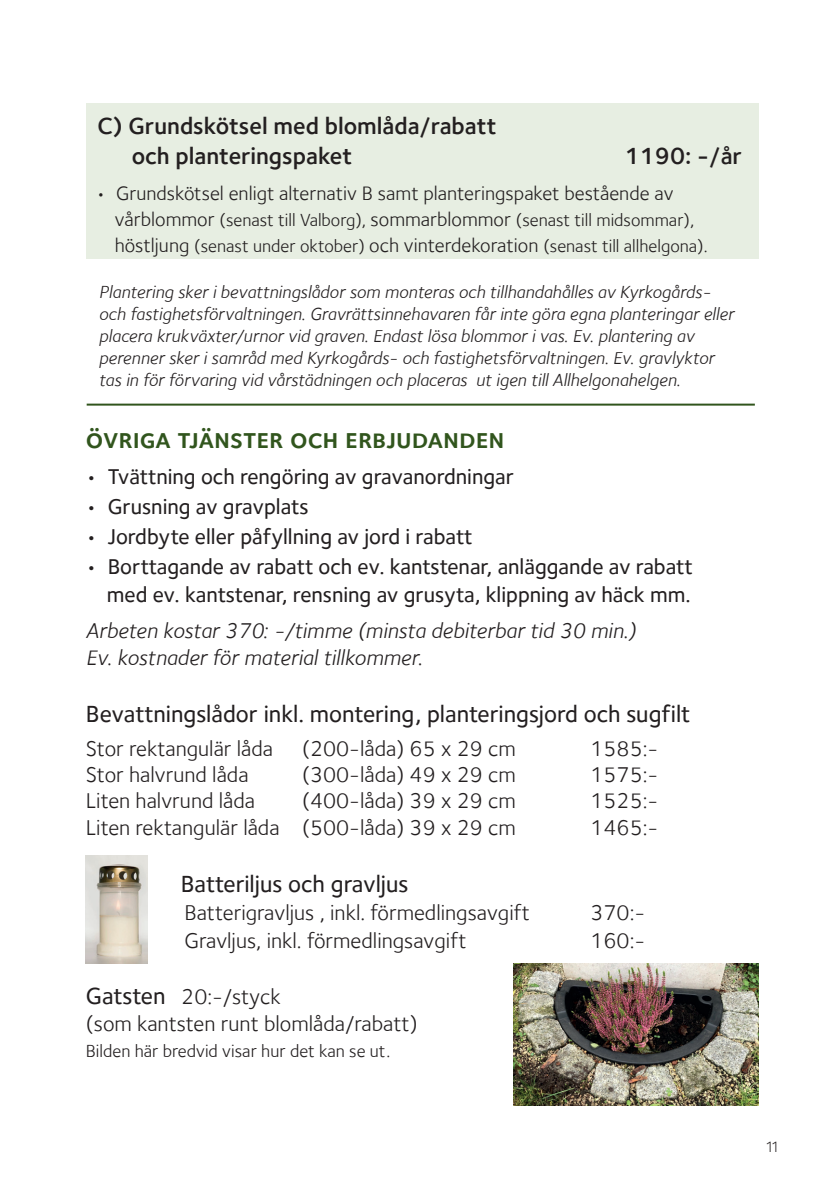
<style>
.page{position:relative;width:840px;height:1191px;background:#fff}
.page>*{position:absolute;margin:0;border:0;box-sizing:border-box;transform-origin:0 0}
.t1{font:28px "Foundry Sterling Demi Expert";color:#31551d}
.t2{font:500 24px "Foundry Sterling";color:#231f20}
.t3{font:600 24px/30px "Foundry Sterling";color:#231f20}
.t4{font:22px/26.4px "Foundry Sterling";color:#231f20}
.t5{font:500 22px/28px "Foundry Sterling";color:#231f20;text-align:right}
.t6{font:italic 22px/26.4px "Foundry Sterling";color:#231f20}
.t7{font:20px "Foundry Sterling";color:#231f20}
.t8{font:20px "Foundry Sterling Light OSF";color:#231f20}
.t9{font:italic 18px/22px "Foundry Sterling";color:#231f20}
.t10{font:18px/26px "Foundry Sterling";color:#231f20}
.s1{font-size:20px}
.s2{font-weight:500;font-size:24px}
</style>
<div class="page">
<div style="left:86px;top:103px;width:671px;height:156px;background:#e7eee2"></div>
<img style="left:513px;top:964px;width:244px;height:142px">
<img style="left:85px;top:855px;width:63px;height:109px">
<hr style="left:87px;top:403px;width:667px;height:2px;background:#31551d">
<h2 class="t3" style="left:132px;top:110px;width:366px;text-indent:-34px">C) Grundskötsel med blomlåda/rabatt och planteringspaket</h2>
<h2 class="t3" style="left:624px;top:140px;width:119px">1190: -/år</h2>
<p class="t7" style="left:95px;top:181px;width:579px">• Grundskötsel enligt alternativ B samt planteringspaket bestående av</p>
<p class="t10" style="left:115px;top:206px;width:594px"><span class="s1">vårblommor</span> (senast till Valborg), <span class="s1">sommarblommor</span> (senast till midsommar), <span class="s1">höstljung</span> (senast under oktober) <span class="s1">och vinterdekoration</span> (senast till allhelgona).</p>
<p class="t9" style="left:99px;top:280px;width:636px">Plantering sker i bevattningslådor som monteras och tillhandahålles av Kyrkogårds&shy;och fastighetsförvaltningen. Gravrättsinnehavaren får inte göra egna planteringar eller placera krukväxter/urnor vid graven. Endast lösa blommor i vas. Ev. plantering av perenner sker i samråd med Kyrkogårds- och fastighetsförvaltningen. Ev. gravlyktor tas in för förvaring vid vårstädningen och placeras ut igen till Allhelgonahelgen.</p>
<h1 class="t1" style="left:86px;top:422px;width:420px">övriga tjänster och erbjudanden</h1>
<p class="t5" style="left:86px;top:463px;width:429px">• Tvättning och rengöring av gravanordningar</p>
<p class="t5" style="left:86px;top:493px;width:224px">• Grusning av gravplats</p>
<p class="t5" style="left:86px;top:523px;width:388px">• Jordbyte eller påfyllning av jord i rabatt</p>
<p class="t5" style="left:86px;top:553px;width:608px">• Borttagande av rabatt och ev. kantstenar, anläggande av rabatt med ev. kantstenar, rensning av grusyta, klippning av häck mm.</p>
<p class="t6" style="left:86px;top:617px;width:551px">Arbeten kostar 370: -/timme (minsta debiterbar tid 30 min.)<br>Ev. kostnader för material tillkommer.</p>
<h2 class="t2" style="left:86px;top:700px;width:605px">Bevattningslådor inkl. montering, planteringsjord och sugfilt</h2>
<p class="t4" style="left:86px;top:735px;width:189px">Stor rektangulär låda</p>
<p class="t4" style="left:302px;top:735px;width:215px">(200-låda) 65 x 29 cm</p>
<p class="t4" style="left:590px;top:735px;width:69px">1585:-</p>
<p class="t4" style="left:86px;top:761px;width:164px">Stor halvrund låda</p>
<p class="t4" style="left:302px;top:761px;width:215px">(300-låda) 49 x 29 cm</p>
<p class="t4" style="left:590px;top:761px;width:69px">1575:-</p>
<p class="t4" style="left:86px;top:787px;width:170px">Liten halvrund låda</p>
<p class="t4" style="left:302px;top:787px;width:215px">(400-låda) 39 x 29 cm</p>
<p class="t4" style="left:590px;top:787px;width:69px">1525:-</p>
<p class="t4" style="left:86px;top:814px;width:431px">Liten rektangulär låda (500-låda) 39 x 29 cm</p>
<p class="t4" style="left:590px;top:814px;width:69px">1465:-</p>
<h2 class="t2" style="left:181px;top:870px;width:229px">Batteriljus och gravljus</h2>
<p class="t4" style="left:184px;top:899px;width:347px">Batterigravljus , inkl. förmedlingsavgift</p>
<p class="t4" style="left:590px;top:899px;width:56px">370:-</p>
<p class="t4" style="left:184px;top:927px;width:283px">Gravljus, inkl. förmedlingsavgift</p>
<p class="t4" style="left:590px;top:927px;width:56px">160:-</p>
<p class="t4" style="left:86px;top:983px;width:333px"><span class="s2">Gatsten</span> 20:-/styck<br>(som kantsten runt blomlåda/rabatt)</p>
<p class="t10" style="left:86px;top:1038px;width:305px">Bilden här bredvid visar hur det kan se ut.</p>
<p class="t8" style="left:766px;top:1133px;width:13px">11</p>
</div>
